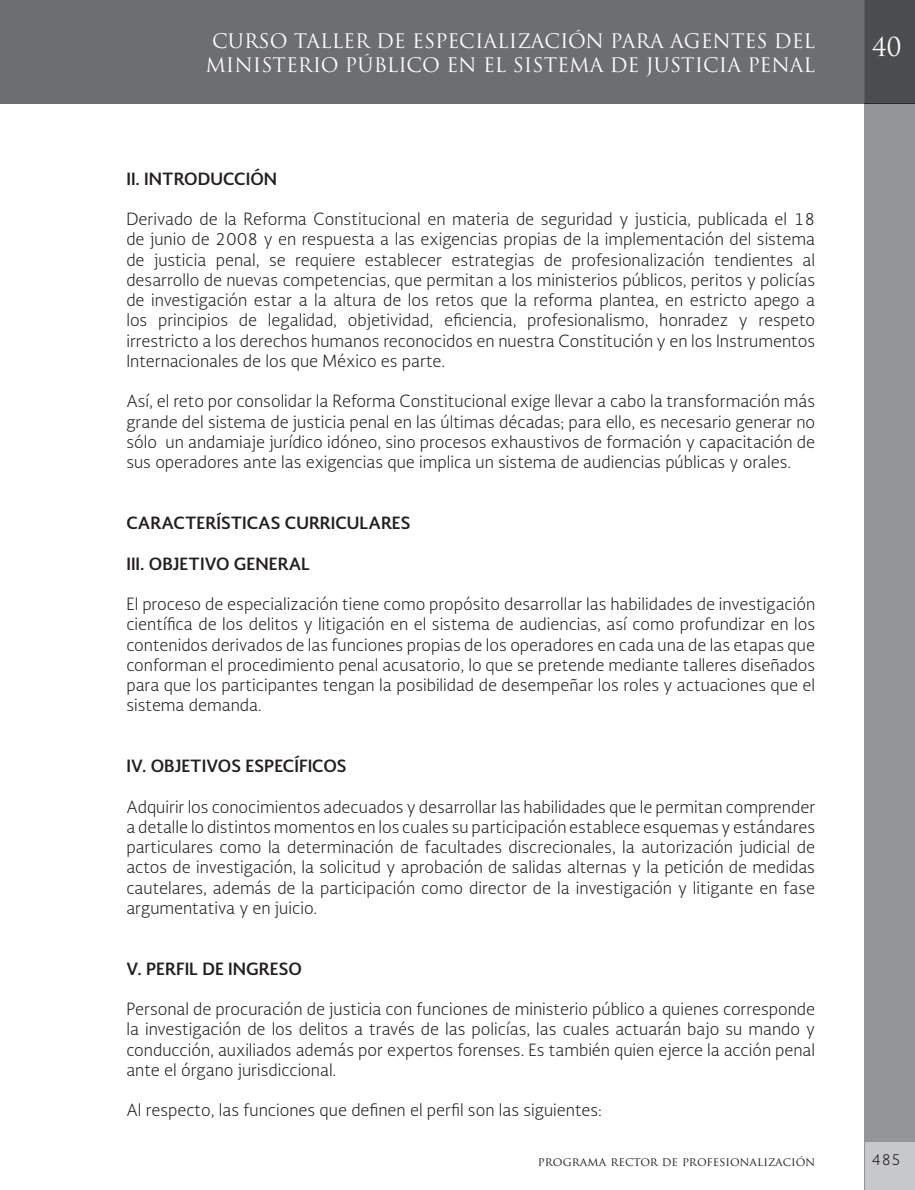
<style>
.page{position:relative;width:915px;height:1190px;background:#fff}
.page>*{position:absolute;margin:0;border:0;box-sizing:border-box;transform-origin:0 0}
.t1{font:25.5px "Trajan Pro";color:#fff}
.t2{font:19.5px/23.4px "Trajan Pro";color:#fff;text-align:center}
.t3{font:300 16.5px/20.2px "Soberana Sans";color:#231f20;text-align:justify}
.t4{font:700 16.5px "Soberana Sans";color:#231f20}
.t5{font:300 15px "Soberana Sans";color:#231f20}
.t6{font:12px "Trajan Pro";color:#231f20}
</style>
<div class="page">
<div style="left:0;top:0;width:864px;height:104px;background:#6d6e71"></div>
<div style="left:864px;top:104px;width:50px;height:1086px;background:#939598"></div>
<div style="left:864px;top:0;width:50px;height:104px;background:#4b4c4d"></div>
<div style="left:865px;top:1142px;width:49px;height:48px;background:#c7c8ca"></div>
<p class="t2" style="left:205px;top:30px;width:611px">CURSO TALLER DE ESPECIALIZACIÓN PARA AGENTES DEL<br>MINISTERIO PÚBLICO EN EL SISTEMA DE JUSTICIA PENAL</p>
<p class="t4" style="left:126px;top:172px;width:152px">II. INTRODUCCIÓN</p>
<p class="t3" style="left:126px;top:211px;width:690px">Derivado de la Reforma Constitucional en materia de seguridad y justicia, publicada el 18 de junio de 2008 y en respuesta a las exigencias propias de la implementación del sistema de justicia penal, se requiere establecer estrategias de profesionalización tendientes al desarrollo de nuevas competencias, que permitan a los ministerios públicos, peritos y policías de investigación estar a la altura de los retos que la reforma plantea, en estricto apego a los principios de legalidad, objetividad, eficiencia, profesionalismo, honradez y respeto irrestricto a los derechos humanos reconocidos en nuestra Constitución y en los Instrumentos Internacionales de los que México es parte.</p>
<p class="t3" style="left:126px;top:393px;width:690px">Así, el reto por consolidar la Reforma Constitucional exige llevar a cabo la transformación más grande del sistema de justicia penal en las últimas décadas; para ello, es necesario generar no sólo un andamiaje jurídico idóneo, sino procesos exhaustivos de formación y capacitación de sus operadores ante las exigencias que implica un sistema de audiencias públicas y orales.</p>
<p class="t4" style="left:126px;top:516px;width:286px">CARACTERÍSTICAS CURRICULARES</p>
<p class="t4" style="left:126px;top:556px;width:185px">III. OBJETIVO GENERAL</p>
<p class="t3" style="left:126px;top:595px;width:690px">El proceso de especialización tiene como propósito desarrollar las habilidades de investigación científica de los delitos y litigación en el sistema de audiencias, así como profundizar en los contenidos derivados de las funciones propias de los operadores en cada una de las etapas que conforman el procedimiento penal acusatorio, lo que se pretende mediante talleres diseñados para que los participantes tengan la posibilidad de desempeñar los roles y actuaciones que el sistema demanda.</p>
<p class="t4" style="left:126px;top:759px;width:222px">IV. OBJETIVOS ESPECÍFICOS</p>
<p class="t3" style="left:126px;top:798px;width:690px">Adquirir los conocimientos adecuados y desarrollar las habilidades que le permitan comprender a detalle lo distintos momentos en los cuales su participación establece esquemas y estándares particulares como la determinación de facultades discrecionales, la autorización judicial de actos de investigación, la solicitud y aprobación de salidas alternas y la petición de medidas cautelares, además de la participación como director de la investigación y litigante en fase argumentativa y en juicio.</p>
<p class="t4" style="left:126px;top:961px;width:177px">V. PERFIL DE INGRESO</p>
<p class="t3" style="left:126px;top:1000px;width:690px">Personal de procuración de justicia con funciones de ministerio público a quienes corresponde la investigación de los delitos a través de las policías, las cuales actuarán bajo su mando y conducción, auxiliados además por expertos forenses. Es también quien ejerce la acción penal ante el órgano jurisdiccional.</p>
<p class="t3" style="left:126px;top:1101px;width:477px">Al respecto, las funciones que definen el perfil son las siguientes:</p>
<p class="t6" style="left:538px;top:1154px;width:279px">programa rector de profesionalización</p>
<h1 class="t1" style="left:872px;top:32px;width:31px">40</h1>
<p class="t5" style="left:871px;top:1153px;width:31px">485</p>
</div>
